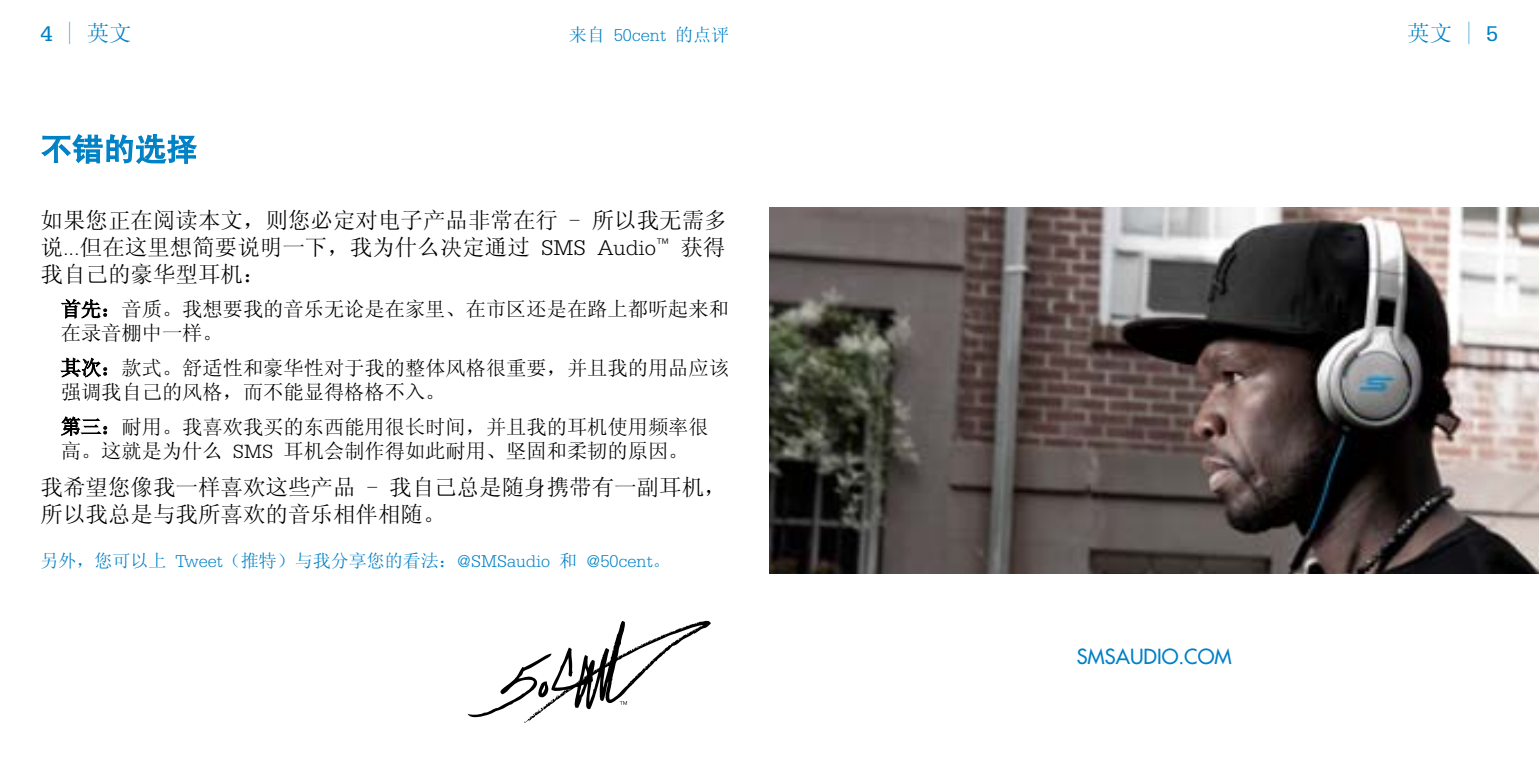
<style>
.page{position:relative;width:1539px;height:770px;background:#fff}
.page>*{position:absolute;margin:0;border:0;box-sizing:border-box;transform-origin:0 0}
.t1{font:31.5px "Sim Hei";color:#0081c6}
.t2{font:22.5px/27px "Sim Sun";color:#000;text-align:justify}
.t3{font:22.5px "Sim Sun";color:#0081c6}
.t4{font:20.25px/24.3px "Sim Sun";color:#000}
.t5{font:20.25px "Futura";color:#0081c6}
.t6{font:18px "Sim Sun";color:#0081c6}
.t7{font:300 18px "Serifa Std";color:#0081c6}
.s1{font-family:"Serifa Std"}
.s2{font-family:"Sim Sun";font-weight:400}
.s3{font-family:"Serifa Std";font-weight:300}
</style>
<div class="page">
<svg style="left:61px;top:299px;width:46px;height:20px"></svg>
<svg style="left:60px;top:357px;width:47px;height:20px"></svg>
<svg style="left:61px;top:416px;width:46px;height:20px"></svg>
<svg style="left:468px;top:621px;width:243px;height:101px"></svg>
<img style="left:770px;top:208px;width:769px;height:365px">
<svg style="left:41px;top:133px;width:156px;height:31px"></svg>
<p class="t3" style="left:40px;top:21px;width:93px"><span class="s1">4</span> | 英文</p>
<p class="t7" style="left:569px;top:25px;width:162px"><span class="s2">来自</span> 50cent <span class="s2">的点评</span></p>
<p class="t3" style="left:1407px;top:21px;width:93px">英文 | <span class="s1">5</span></p>
<h1 class="t1" style="left:40px;top:133px;width:159px">不错的选择</h1>
<p class="t2" style="left:40px;top:206px;width:688px">如果您正在阅读本文，则您必定对电子产品非常在行 - 所以我无需多说<span class="s3">...</span>但在这里想简要说明一下，我为什么决定通过 <span class="s3">SMS Audio</span><sup>™</sup> 获得我自己的豪华型耳机：</p>
<p class="t4" style="left:61px;top:296px;width:670px">首先：音质。我想要我的音乐无论是在家里、在市区还是在路上都听起来和在录音棚中一样。</p>
<p class="t4" style="left:61px;top:355px;width:670px">其次：款式。舒适性和豪华性对于我的整体风格很重要，并且我的用品应该强调我自己的风格，而不能显得格格不入。</p>
<p class="t4" style="left:61px;top:414px;width:649px">第三：耐用。我喜欢我买的东西能用很长时间，并且我的耳机使用频率很高。这就是为什么 <span class="s3">SMS</span> 耳机会制作得如此耐用、坚固和柔韧的原因。</p>
<p class="t2" style="left:40px;top:473px;width:688px">我希望您像我一样喜欢这些产品 - 我自己总是随身携带有一副耳机，所以我总是与我所喜欢的音乐相伴相随。</p>
<p class="t6" style="left:40px;top:551px;width:632px">另外，您可以上 <span class="s3">Tweet</span>（推特）与我分享您的看法：<span class="s3">@SMSaudio</span> 和 <span class="s3">@50cent</span>。</p>
<p class="t5" style="left:1077px;top:643px;width:156px">SMSAUDIO.COM</p>
</div>
